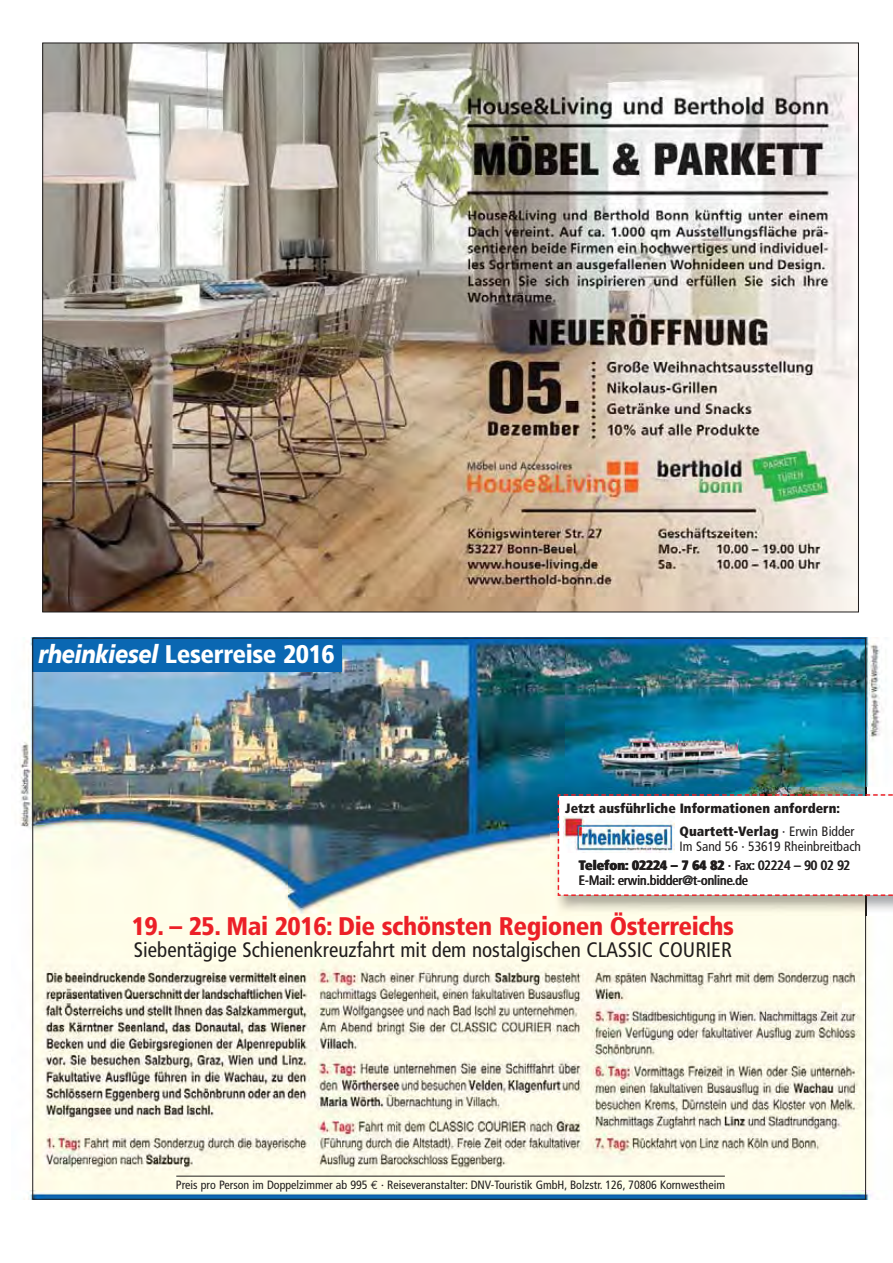
<style>
.page{position:relative;width:893px;height:1263px;background:#fff}
.page>*{position:absolute;margin:0;border:0;box-sizing:border-box;transform-origin:0 0}
.t1{font:900 condensed 25.5px "Frutiger";letter-spacing:-.015em;color:#ec2027}
.t2{font:900 condensed 25.5px "Frutiger";letter-spacing:-.015em;color:#fff}
.t3{font:condensed 21px "Frutiger";color:#201d1d}
.t4{font:condensed 13.5px/15px "Frutiger";color:#201d1d}
.t5{font:900 condensed 13.5px "Frutiger";color:#201d1d}
.t6{font:condensed 12px "Frutiger";color:#201d1d}
.s1{font-style:italic;font-stretch:normal}
.s2{font-weight:900}
.s3{font-family:"Euro Mono";font-stretch:normal}
</style>
<div class="page">
<img style="left:19px;top:638px;width:864px;height:561px">
<div style="left:33px;top:638px;width:309px;height:34px;background:#0a67b2"></div>
<img style="left:551px;top:788px;width:341px;height:127px">
<img style="left:865px;top:788px;width:1px;height:127px">
<svg style="left:557px;top:793px;width:335px;height:104px"></svg>
<img style="left:44px;top:45px;width:813px;height:565px">
<hr style="left:176px;top:1176px;width:549px;height:1px;background:#201d1d">
<img style="left:564px;top:816px;width:110px;height:37px">
<h1 class="t2" style="left:39px;top:644px;width:298px"><span class="s1">rheinkiesel</span> Leserreise 2016</h1>
<p class="t5" style="left:565px;top:803px;width:276px">Jetzt ausführliche Informationen anfordern:</p>
<p class="t4" style="left:680px;top:825px;width:183px"><span class="s2">Quartett-Verlag</span> · Erwin Bidder<br>Im Sand 56 · 53619 Rheinbreitbach</p>
<p class="t4" style="left:578px;top:859px;width:273px"><span class="s2">Telefon: 02224 – 7 64 82</span> · Fax: 02224 – 90 02 92<br>E-Mail: erwin.bidder@t-online.de</p>
<h1 class="t1" style="left:132px;top:916px;width:604px">19. – 25. Mai 2016: Die schönsten Regionen Österreichs</h1>
<h2 class="t3" style="left:134px;top:941px;width:599px">Siebentägige Schienenkreuzfahrt mit dem nostalgischen CLASSIC COURIER</h2>
<p class="t6" style="left:176px;top:1180px;width:550px">Preis pro Person im Doppelzimmer ab 995 <span class="s3">€</span> · Reiseveranstalter: DNV-Touristik GmbH, Bolzstr. 126, 70806 Kornwestheim</p>
</div>
